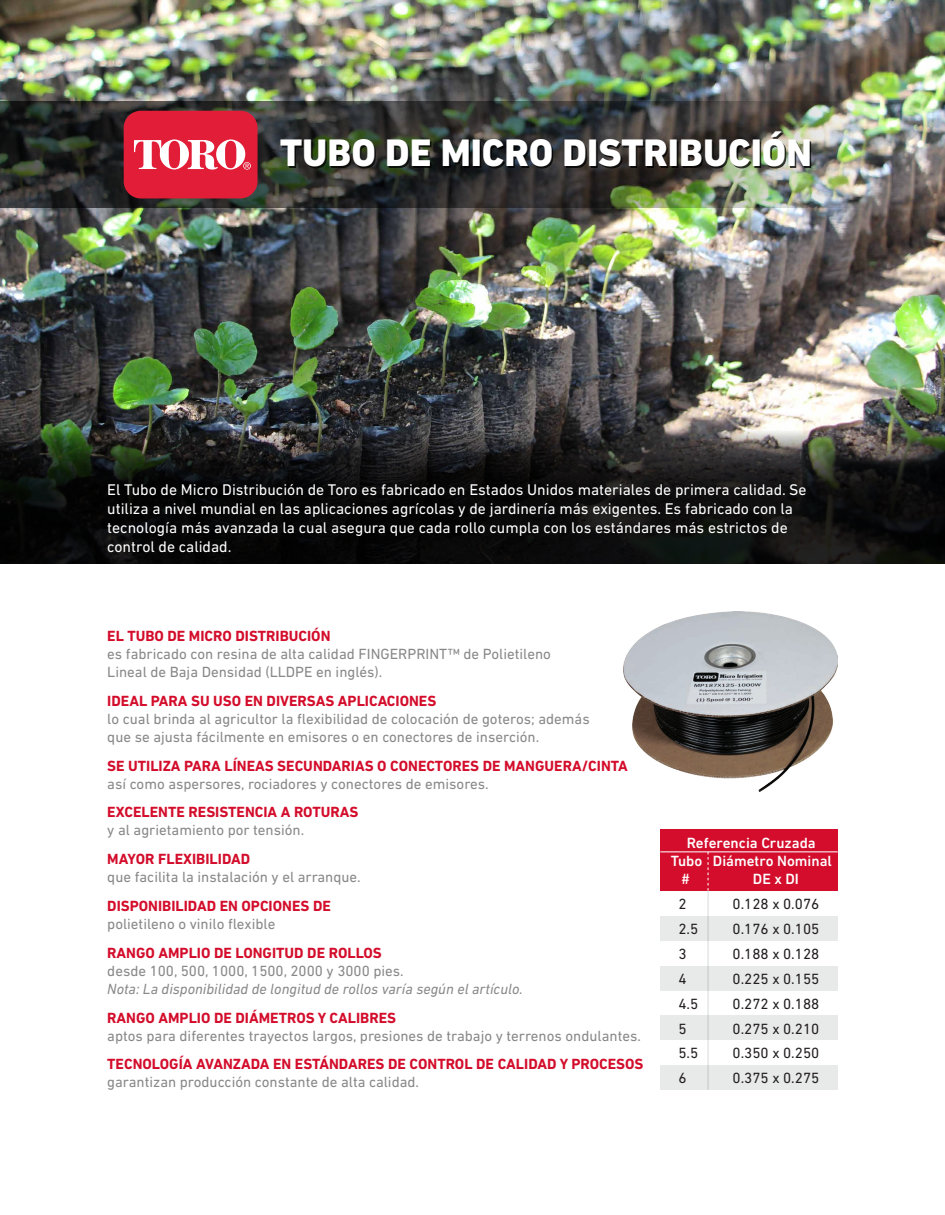
<style>
.page{position:relative;width:945px;height:1215px;background:#fff}
.page>*{position:absolute;margin:0;border:0;box-sizing:border-box;transform-origin:0 0}
.t1{font:800 39px "DIN Next LT Pro";color:#fff}
.t2{font:15.75px/18.9px "DIN Next LT Pro";color:#fff}
.t3{font:15px/18px "DIN Next LT Pro";color:#898787}
.t4{font:700 15px "DIN Next LT Pro";color:#d30d2b}
.t5{font:15px "DIN Next LT Pro";color:#231f20}
.t6{font:italic 15px "DIN Next LT Pro";color:#898787}
.t7{font:500 15px "DIN Next LT Pro";color:#fff}
</style>
<div class="page">
<img style="left:0;top:0;width:945px;height:415px">
<svg style="left:0;top:415px;width:945px;height:148px;background:#1d1d1c"></svg>
<img style="left:0;top:102px;width:878px;height:106px">
<img style="left:623px;top:612px;width:215px;height:180px">
<div style="left:660px;top:916px;width:178px;height:25px;background:#e8e9e9"></div>
<div style="left:660px;top:966px;width:178px;height:25px;background:#e8e9e9"></div>
<div style="left:660px;top:1016px;width:178px;height:24px;background:#e8e9e9"></div>
<div style="left:660px;top:1065px;width:178px;height:25px;background:#e8e9e9"></div>
<div style="left:660px;top:830px;width:178px;height:61px;background:#d30d2b"></div>
<hr style="left:660px;top:851px;width:178px;height:1px;background:#fff">
<hr style="left:708px;top:891px;width:1px;height:199px;background:#8e9091">
<svg style="left:708px;top:852px;width:1px;height:39px"></svg>
<div style="left:124px;top:111px;width:134px;height:87px;background:#e21d38;border-radius:17px"></div>
<svg style="left:134px;top:139px;width:117px;height:31px"></svg>
<svg style="left:282px;top:141px;width:94px;height:27px;background:#1b2214"></svg>
<svg style="left:389px;top:141px;width:43px;height:27px"></svg>
<svg style="left:444px;top:141px;width:26px;height:27px"></svg>
<div style="left:474px;top:141px;width:7px;height:27px;background:#0a0a0a"></div>
<svg style="left:485px;top:141px;width:68px;height:27px;background:#121418"></svg>
<svg style="left:566px;top:141px;width:21px;height:27px"></svg>
<div style="left:591px;top:141px;width:7px;height:27px;background:#0b0b0c"></div>
<svg style="left:601px;top:141px;width:67px;height:27px;background:#201c1a"></svg>
<div style="left:672px;top:141px;width:6px;height:27px;background:#0f0d0c"></div>
<svg style="left:683px;top:141px;width:68px;height:27px;background:#25261f"></svg>
<svg style="left:754px;top:141px;width:7px;height:27px"></svg>
<svg style="left:765px;top:133px;width:46px;height:35px;background:#666b59"></svg>
<h1 class="t1" style="left:280px;top:130px;width:533px">TUBO DE MICRO DISTRIBUCIÓN</h1>
<p class="t2" style="left:107px;top:480px;width:701px">El Tubo de Micro Distribución de Toro es fabricado en Estados Unidos materiales de primera calidad. Se utiliza a nivel mundial en las aplicaciones agrícolas y de jardinería más exigentes. Es fabricado con la tecnología más avanzada la cual asegura que cada rollo cumpla con los estándares más estrictos de control de calidad.</p>
<p class="t4" style="left:107px;top:627px;width:225px">EL TUBO DE MICRO DISTRIBUCIÓN</p>
<p class="t3" style="left:107px;top:645px;width:445px">es fabricado con resina de alta calidad FINGERPRINT™ de Polietileno<br>Lineal de Baja Densidad (LLDPE en inglés).</p>
<p class="t4" style="left:107px;top:692px;width:331px">IDEAL PARA SU USO EN DIVERSAS APLICACIONES</p>
<p class="t3" style="left:107px;top:710px;width:484px">lo cual brinda al agricultor la flexibilidad de colocación de goteros; además que se ajusta fácilmente en emisores o en conectores de inserción.</p>
<p class="t4" style="left:107px;top:757px;width:522px">SE UTILIZA PARA LÍNEAS SECUNDARIAS O CONECTORES DE MANGUERA/CINTA</p>
<p class="t3" style="left:107px;top:774px;width:383px">así como aspersores, rociadores y conectores de emisores.</p>
<p class="t4" style="left:107px;top:804px;width:253px">EXCELENTE RESISTENCIA A ROTURAS</p>
<p class="t3" style="left:107px;top:821px;width:199px">y al agrietamiento por tensión.</p>
<p class="t4" style="left:107px;top:850px;width:144px">MAYOR FLEXIBILIDAD</p>
<p class="t3" style="left:107px;top:868px;width:255px">que facilita la instalación y el arranque.</p>
<p class="t4" style="left:107px;top:897px;width:225px">DISPONIBILIDAD EN OPCIONES DE</p>
<p class="t3" style="left:107px;top:915px;width:170px">polietileno o vinilo flexible</p>
<p class="t4" style="left:107px;top:944px;width:276px">RANGO AMPLIO DE LONGITUD DE ROLLOS</p>
<p class="t3" style="left:107px;top:962px;width:298px">desde 100, 500, 1000, 1500, 2000 y 3000 pies.</p>
<p class="t6" style="left:107px;top:980px;width:417px">Nota: La disponibilidad de longitud de rollos varía según el artículo.</p>
<p class="t4" style="left:107px;top:1009px;width:290px">RANGO AMPLIO DE DIÁMETROS Y CALIBRES</p>
<p class="t3" style="left:107px;top:1026px;width:535px">aptos para diferentes trayectos largos, presiones de trabajo y terrenos ondulantes.</p>
<p class="t4" style="left:107px;top:1056px;width:538px">TECNOLOGÍA AVANZADA EN ESTÁNDARES DE CONTROL DE CALIDAD Y PROCESOS</p>
<p class="t3" style="left:107px;top:1073px;width:313px">garantizan producción constante de alta calidad.</p>
<p class="t7" style="left:687px;top:834px;width:130px">Referencia Cruzada</p>
<p class="t7" style="left:671px;top:852px;width:163px">Tubo Diámetro Nominal</p>
<p class="t7" style="left:682px;top:870px;width:9px">#</p>
<p class="t7" style="left:753px;top:870px;width:47px">DE x DI</p>
<p class="t5" style="left:678px;top:895px;width:10px">2</p>
<p class="t5" style="left:733px;top:895px;width:88px">0.128 x 0.076</p>
<p class="t5" style="left:678px;top:920px;width:21px">2.5</p>
<p class="t5" style="left:733px;top:920px;width:88px">0.176 x 0.105</p>
<p class="t5" style="left:678px;top:945px;width:10px">3</p>
<p class="t5" style="left:733px;top:945px;width:88px">0.188 x 0.128</p>
<p class="t5" style="left:678px;top:970px;width:10px">4</p>
<p class="t5" style="left:733px;top:970px;width:88px">0.225 x 0.155</p>
<p class="t5" style="left:678px;top:995px;width:21px">4.5</p>
<p class="t5" style="left:733px;top:995px;width:88px">0.272 x 0.188</p>
<p class="t5" style="left:678px;top:1020px;width:10px">5</p>
<p class="t5" style="left:733px;top:1020px;width:88px">0.275 x 0.210</p>
<p class="t5" style="left:678px;top:1045px;width:21px">5.5</p>
<p class="t5" style="left:733px;top:1045px;width:88px">0.350 x 0.250</p>
<p class="t5" style="left:678px;top:1070px;width:10px">6</p>
<p class="t5" style="left:733px;top:1070px;width:88px">0.375 x 0.275</p>
</div>
